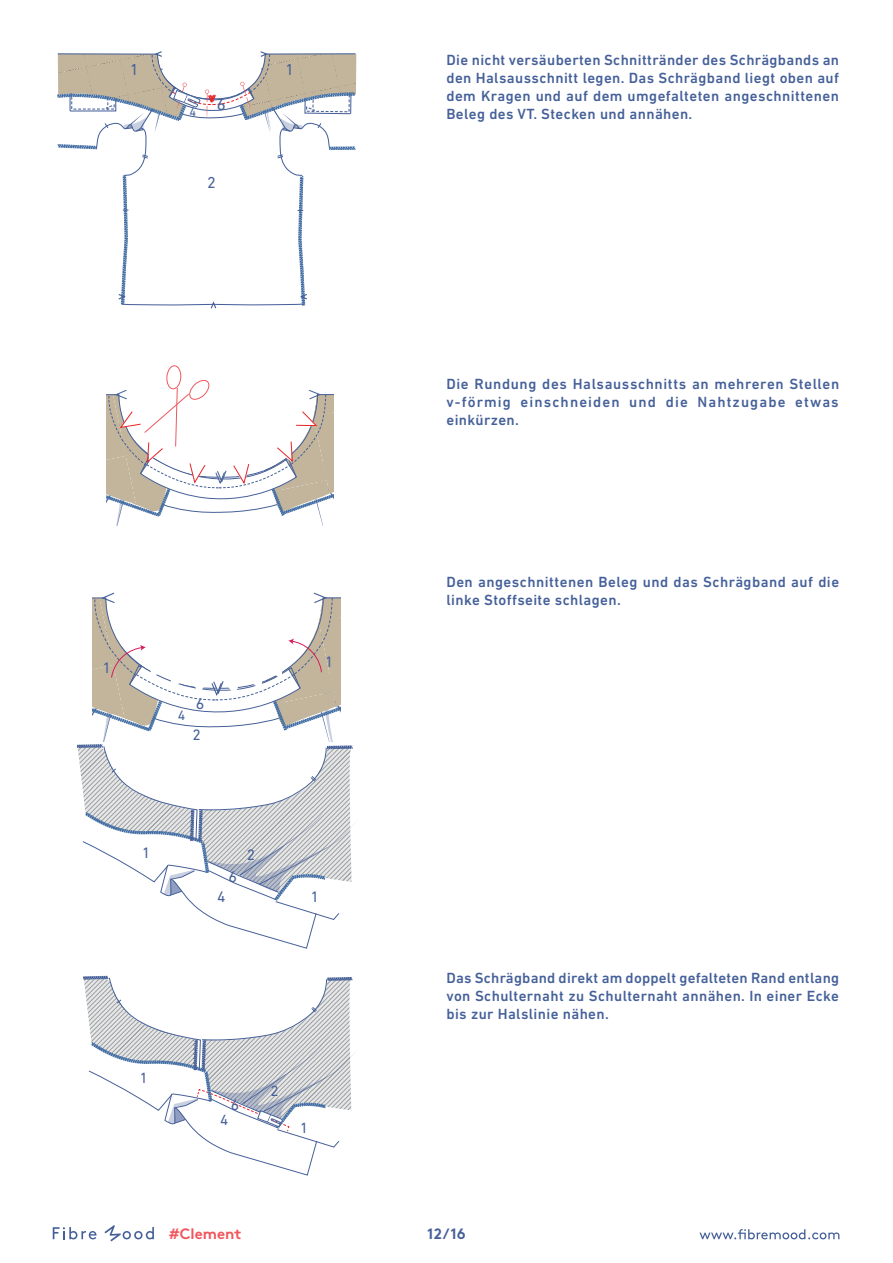
<style>
.page{position:relative;width:893px;height:1263px;background:#fff}
.page>*{position:absolute;margin:0;border:0;box-sizing:border-box;transform-origin:0 0}
.t1{font:16.05px "DIN Next LT Pro";color:#466099}
.t2{font:15.9px "DIN Next LT Pro";color:#466099}
.t3{font:15.45px "DIN Next LT Pro";color:#466099}
.t4{font:500 15px/18px "DIN Next LT Pro";letter-spacing:.025em;color:#456099;text-align:justify}
.t5{font:700 15px "Brown";color:#f0565d}
.t6{font:700 15px "Brown";color:#456099}
.t7{font:15px "DIN Next LT Pro";color:#466099}
.t8{font:13.95px "DIN Next LT Pro";color:#456098}
.t9{font:12.45px "DIN Next LT Pro";color:#456098}
</style>
<div class="page">
<svg style="left:699px;top:1229px;width:140px;height:10px"></svg>
<svg style="left:53px;top:1227px;width:44px;height:12px"></svg>
<svg style="left:104px;top:1225px;width:50px;height:16px"></svg>
<svg style="left:107px;top:365px;width:227px;height:160px"></svg>
<svg style="left:77px;top:592px;width:278px;height:357px"></svg>
<svg style="left:84px;top:976px;width:270px;height:200px"></svg>
<svg style="left:57px;top:51px;width:299px;height:258px"></svg>
<p class="t1" style="left:130px;top:60px;width:10px">1</p>
<p class="t1" style="left:285px;top:60px;width:10px">1</p>
<p class="t9" style="left:190px;top:105px;width:38px">4 <sup>6</sup></p>
<p class="t1" style="left:207px;top:174px;width:10px">2</p>
<p class="t4" style="left:446px;top:51px;width:394px">Die nicht versäuberten Schnittränder des Schrägbands an den Halsausschnitt legen. Das Schrägband liegt oben auf dem Kragen und auf dem umgefalteten angeschnittenen Beleg des VT. Stecken und annähen.</p>
<p class="t4" style="left:446px;top:375px;width:394px">Die Rundung des Halsausschnitts an mehreren Stellen v-förmig einschneiden und die Nahtzugabe etwas einkürzen.</p>
<p class="t3" style="left:103px;top:659px;width:10px">1</p>
<p class="t8" style="left:178px;top:707px;width:9px">4</p>
<p class="t2" style="left:196px;top:694px;width:10px">6</p>
<p class="t3" style="left:193px;top:726px;width:10px">2</p>
<p class="t3" style="left:325px;top:653px;width:10px">1</p>
<p class="t4" style="left:446px;top:573px;width:394px">Den angeschnittenen Beleg und das Schrägband auf die linke Stoffseite schlagen.</p>
<p class="t3" style="left:142px;top:844px;width:10px">1</p>
<p class="t3" style="left:247px;top:845px;width:10px">2</p>
<p class="t3" style="left:217px;top:888px;width:10px">4</p>
<p class="t2" style="left:228px;top:867px;width:10px">6</p>
<p class="t3" style="left:311px;top:888px;width:10px">1</p>
<p class="t7" style="left:140px;top:1069px;width:10px">1</p>
<p class="t3" style="left:231px;top:1096px;width:10px">6</p>
<p class="t7" style="left:220px;top:1111px;width:10px">4</p>
<p class="t7" style="left:270px;top:1082px;width:10px">2</p>
<p class="t7" style="left:300px;top:1119px;width:10px">1</p>
<p class="t4" style="left:446px;top:969px;width:394px">Das Schrägband direkt am doppelt gefalteten Rand entlang von Schulternaht zu Schulternaht annähen. In einer Ecke bis zur Halslinie nähen.</p>
<p class="t5" style="left:169px;top:1222px;width:74px">#Clement</p>
<p class="t6" style="left:427px;top:1221px;width:40px">12/16</p>
</div>
